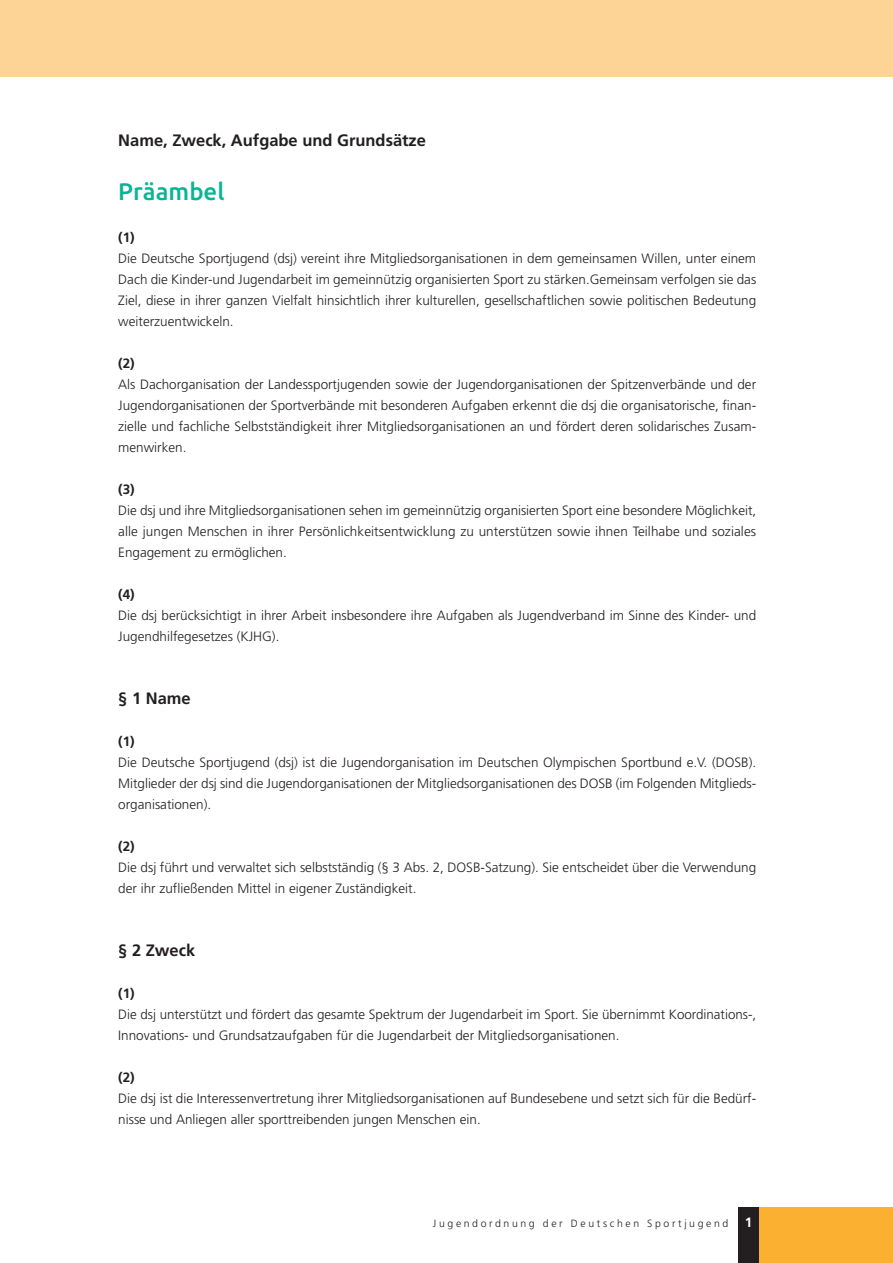
<style>
.page{position:relative;width:893px;height:1263px;background:#fff}
.page>*{position:absolute;margin:0;border:0;box-sizing:border-box;transform-origin:0 0}
.t1{font:500 24px "Ubuntu";color:#09b495}
.t2{font:700 16.5px "Frutiger";color:#231f20}
.t3{font:300 13.5px/21px "Frutiger";color:#231f20;text-align:justify}
.t4{font:700 13.5px "Frutiger";color:#231f20}
.t5{font:300 10.5px "Frutiger";letter-spacing:.25em;color:#231f20}
.s1{font-family:"Adobe Garamond";font-weight:700;font-size:15px;color:#fff}
.s2{font-weight:700;font-size:13.5px;color:#fff}
</style>
<div class="page">
<div style="left:759px;top:1207px;width:133px;height:56px;background:#fbb031"></div>
<div style="left:739px;top:1207px;width:20px;height:56px;background:#231f20"></div>
<div style="left:0;top:0;width:892px;height:76px;background:#fed496"></div>
<p class="t2" style="left:118px;top:133px;width:309px">Name, Zweck, Aufgabe und Grundsätze</p>
<h1 class="t1" style="left:118px;top:178px;width:108px">Präambel</h1>
<p class="t4" style="left:118px;top:232px;width:18px">(1)</p>
<p class="t3" style="left:118px;top:249px;width:639px">Die Deutsche Sportjugend (dsj) vereint ihre Mitgliedsorganisationen in dem gemeinsamen Willen, unter einem Dach die Kinder-und Jugendarbeit im gemeinnützig organisierten Sport zu stärken.Gemeinsam verfolgen sie das Ziel, diese in ihrer ganzen Vielfalt hinsichtlich ihrer kulturellen, gesellschaftlichen sowie politischen Bedeutung weiterzuentwickeln.</p>
<p class="t4" style="left:118px;top:358px;width:18px">(2)</p>
<p class="t3" style="left:118px;top:375px;width:639px">Als Dachorganisation der Landessportjugenden sowie der Jugendorganisationen der Spitzenverbände und der Jugendorganisationen der Sportverbände mit besonderen Aufgaben erkennt die dsj die organisatorische, finan&shy;zielle und fachliche Selbstständigkeit ihrer Mitgliedsorganisationen an und fördert deren solidarisches Zusam&shy;menwirken.</p>
<p class="t4" style="left:118px;top:484px;width:18px">(3)</p>
<p class="t3" style="left:118px;top:501px;width:639px">Die dsj und ihre Mitgliedsorganisationen sehen im gemeinnützig organisierten Sport eine besondere Möglichkeit, alle jungen Menschen in ihrer Persönlichkeitsentwicklung zu unterstützen sowie ihnen Teilhabe und soziales Engagement zu ermöglichen.</p>
<p class="t4" style="left:118px;top:589px;width:18px">(4)</p>
<p class="t3" style="left:118px;top:606px;width:639px">Die dsj berücksichtigt in ihrer Arbeit insbesondere ihre Aufgaben als Jugendverband im Sinne des Kinder- und<br>Jugendhilfegesetzes (KJHG).</p>
<p class="t2" style="left:118px;top:691px;width:74px">§ 1 Name</p>
<p class="t4" style="left:118px;top:736px;width:18px">(1)</p>
<p class="t3" style="left:118px;top:753px;width:639px">Die Deutsche Sportjugend (dsj) ist die Jugendorganisation im Deutschen Olympischen Sportbund e.V. (DOSB).<br>Mitglieder der dsj sind die Jugendorganisationen der Mitgliedsorganisationen des DOSB (im Folgenden Mitglieds&shy;organisationen).</p>
<p class="t4" style="left:118px;top:841px;width:18px">(2)</p>
<p class="t3" style="left:118px;top:858px;width:639px">Die dsj führt und verwaltet sich selbstständig (§ 3 Abs. 2, DOSB-Satzung). Sie entscheidet über die Verwendung der ihr zufließenden Mittel in eigener Zuständigkeit.</p>
<p class="t2" style="left:118px;top:943px;width:78px">§ 2 Zweck</p>
<p class="t4" style="left:118px;top:988px;width:18px">(1)</p>
<p class="t3" style="left:118px;top:1005px;width:639px">Die dsj unterstützt und fördert das gesamte Spektrum der Jugendarbeit im Sport. Sie übernimmt Koordinations-,<br>Innovations- und Grundsatzaufgaben für die Jugendarbeit der Mitgliedsorganisationen.</p>
<p class="t4" style="left:118px;top:1072px;width:18px">(2)</p>
<p class="t3" style="left:118px;top:1089px;width:639px">Die dsj ist die Interessenvertretung ihrer Mitgliedsorganisationen auf Bundesebene und setzt sich für die Bedürf&shy;nisse und Anliegen aller sporttreibenden jungen Menschen ein.</p>
<p class="t5" style="left:433px;top:1219px;width:321px">Jugendordnung der Deutschen Sportjugend <span class="s1">3</span><span class="s2">1</span></p>
</div>
